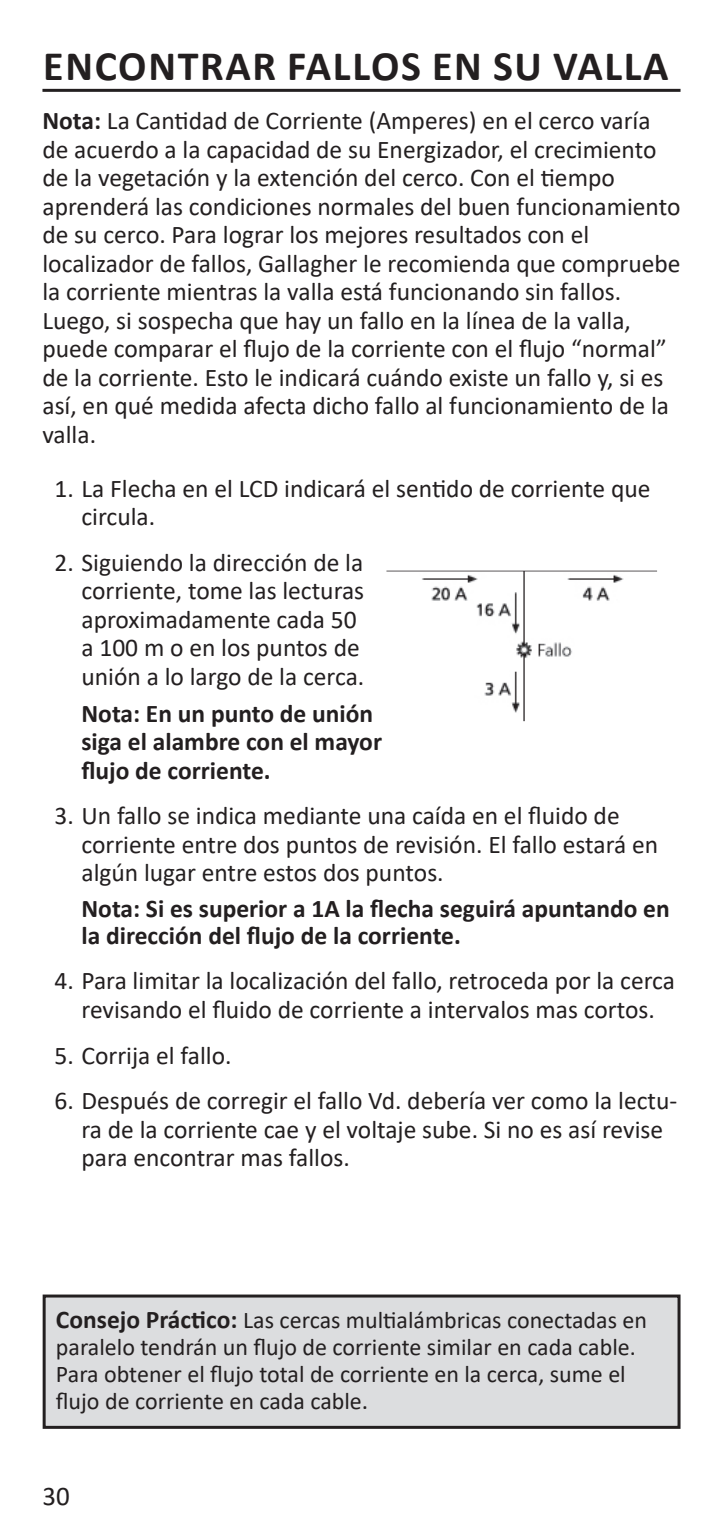
<style>
.page{position:relative;width:723px;height:1531px;background:#fff}
.page>*{position:absolute;margin:0;border:0;box-sizing:border-box;transform-origin:0 0}
.Heading_1{font:700 42px "Calibri";letter-spacing:.04em;color:#231f20}
.t1{font:27px "Calibri";color:#231f20}
.Body_Text{font:25.5px/28.5px "Calibri";color:#231f20}
.List_continue{font:700 25.5px/28.5px "Calibri";color:#231f20}
.List_continue-2{font:24px/27px "Calibri";color:#231f20}
.s1{font-weight:700}
.s2{font-weight:700;font-size:25.5px;color:#dcdddf}
.s3{font-weight:700;font-size:25.5px}
.s4{font-size:25.5px}
</style>
<div class="page">
<div style="left:44px;top:1296px;width:635px;height:131px;background:#dcdddf"></div>
<div style="left:43px;top:1294px;width:637px;height:135px;border:3px solid #231f20"></div>
<img style="left:386px;top:571px;width:271px;height:150px">
<hr style="left:42px;top:89px;width:638px;height:3px;background:#231f20">
<p class="Heading_1" style="left:43px;top:37px;width:627px">ENCONTRAR FALLOS EN SU VALLA</p>
<p class="Body_Text" style="left:42px;top:106px;width:639px"><span class="s1">Nota:</span> La Cantidad de Corriente (Amperes) en el cerco varía de acuerdo a la capacidad de su Energizador, el crecimiento de la vegetación y la extención del cerco. Con el tiempo aprenderá las condiciones normales del buen funcionamiento de su cerco. Para lograr los mejores resultados con el localizador de fallos, Gallagher le recomienda que compruebe la corriente mientras la valla está funcionando sin fallos.<br>Luego, si sospecha que hay un fallo en la línea de la valla, puede comparar el flujo de la corriente con el flujo “normal” de la corriente. Esto le indicará cuándo existe un fallo y, si es así, en qué medida afecta dicho fallo al funcionamiento de la valla.</p>
<p class="Body_Text" style="left:81px;top:473px;width:570px;text-indent:-27px">1. La Flecha en el LCD indicará el sentido de corriente que circula.</p>
<p class="Body_Text" style="left:81px;top:547px;width:284px;text-indent:-27px">2. Siguiendo la dirección de la corriente, tome las lecturas aproximadamente cada 50 a 100 m o en los puntos de unión a lo largo de la cerca.</p>
<p class="List_continue" style="left:81px;top:699px;width:302px">Nota: En un punto de unión siga el alambre con el mayor flujo de corriente.</p>
<p class="Body_Text" style="left:81px;top:801px;width:578px;text-indent:-27px">3. Un fallo se indica mediante una caída en el fluido de corriente entre dos puntos de revisión. El fallo estará en algún lugar entre estos dos puntos.</p>
<p class="List_continue" style="left:81px;top:894px;width:590px;line-height:27px">Nota: Si es superior a 1A la flecha seguirá apuntando en la dirección del flujo de la corriente.</p>
<p class="Body_Text" style="left:54px;top:966px;width:622px;text-align:center">4. Para limitar la localización del fallo, retroceda por la cerca revisando el fluido de corriente a intervalos mas cortos.</p>
<p class="Body_Text" style="left:54px;top:1040px;width:179px">5. Corrija el fallo.</p>
<p class="Body_Text" style="left:81px;top:1085px;width:597px;text-indent:-27px">6. Después de corregir el fallo Vd. debería ver como la lectu&shy;ra de la corriente cae y el voltaje sube. Si no es así revise para encontrar mas fallos.</p>
<p class="List_continue-2" style="left:56px;top:1306px;width:593px"><span class="s2">Consejo Práctico</span><span class="s3">:</span> Las cercas multialámbricas conectadas en paralelo tendrán un flujo de corriente similar en cada cable.<br>Para obtener el flujo total de corriente en la cerca, sume el flujo de corriente en cada cable<span class="s4">.</span></p>
<p class="t1" style="left:42px;top:1477px;width:29px">30</p>
</div>
